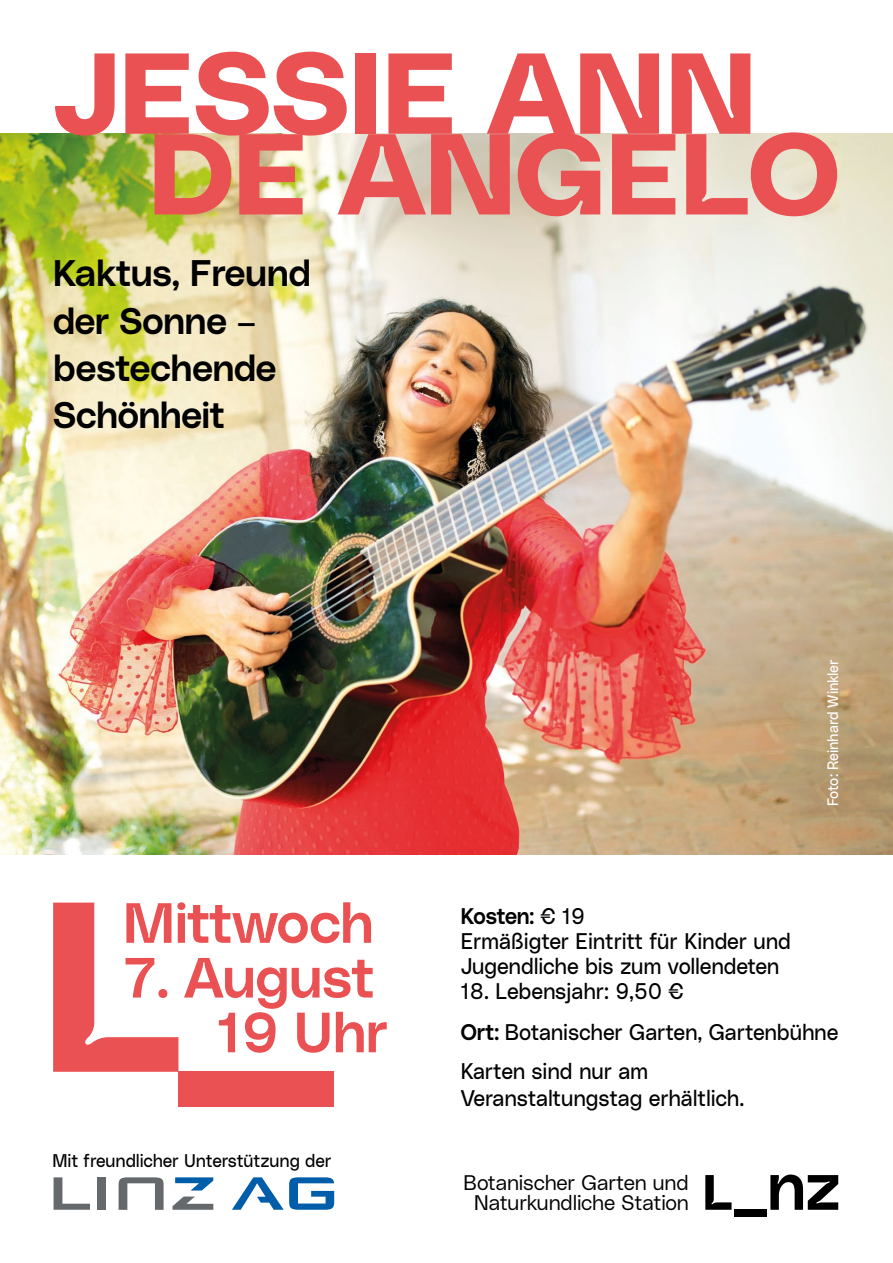
<style>
.page{position:relative;width:893px;height:1263px;background:#fff}
.page>*{position:absolute;margin:0;border:0;box-sizing:border-box;transform-origin:0 0}
.t1{font:114px/80.7px "Lentia Nova Bulky";letter-spacing:.01em;color:#ea5153;scale:1.05 1}
.t2{font:56.25px/54.8px "Lentia Nova Median";letter-spacing:-.01em;color:#ea5153;text-align:right}
.t3{font:36.75px/47.1px "Lentia Nova Median";letter-spacing:-.01em;color:#000}
.t4{font:22.5px/25px "Lentia Nova Neutral";letter-spacing:-.01em;color:#000;scale:.95 1}
.t5{font:22.5px "Lentia Nova Median";letter-spacing:-.015em;color:#000;scale:.95 1}
.t6{font:21px/19.9px "Lentia Nova Slim";letter-spacing:-.01em;color:#000;text-align:center}
.t7{font:18.23px "Lentia Nova Neutral";letter-spacing:-.01em;color:#000;scale:.95 1}
.t8{font:15px "Lentia Nova Neutral";letter-spacing:-.015em;color:#fff;scale:.95 1}
.s1{font-family:"Lentia Nova Neutral"}
.s2{font-family:"Lentia Nova Median"}
</style>
<div class="page">
<img style="left:0;top:134px;width:893px;height:721px">
<div style="left:734px;top:1210px;width:33px;height:7px;background:#000"></div>
<svg style="left:705px;top:1175px;width:26px;height:35px"></svg>
<svg style="left:770px;top:1174px;width:68px;height:36px"></svg>
<svg style="left:53px;top:902px;width:125px;height:170px"></svg>
<div style="left:178px;top:1072px;width:156px;height:35px;background:#ea5153"></div>
<svg style="left:172px;top:1196px;width:41px;height:14px"></svg>
<svg style="left:175px;top:1177px;width:38px;height:13px"></svg>
<svg style="left:54px;top:1177px;width:36px;height:33px"></svg>
<div style="left:97px;top:1177px;width:9px;height:33px;background:#65696c"></div>
<svg style="left:119px;top:1177px;width:45px;height:33px"></svg>
<svg style="left:232px;top:1177px;width:102px;height:33px"></svg>
<h1 class="t1" style="left:149px;top:46px;width:659px;text-indent:-96px">JESSIE ANN<br>DE ANGELO</h1>
<h3 class="t3" style="left:53px;top:247px;width:259px">Kaktus, Freund der Sonne – bestechende<br>Schönheit</h3>
<h2 class="t2" style="left:123px;top:891px;width:251px">Mittwoch</h2>
<h2 class="t2" style="left:123px;top:946px;width:266px">7. August<br>19 Uhr</h2>
<p class="t7" style="left:52px;top:1147px;width:295px">Mit freundlicher Unterstützung der</p>
<p class="t8" style="left:822px;top:806px;width:156px;rotate:-90deg">Foto: Reinhard Winkler</p>
<p class="t5" style="left:461px;top:899px;width:132px">Kosten: <span class="s1">€ 19</span></p>
<p class="t4" style="left:461px;top:927px;width:349px">Ermäßigter Eintritt für Kinder und<br>Jugendliche bis zum vollendeten</p>
<p class="t4" style="left:461px;top:969px;width:399px;line-height:41px">18. Lebensjahr: 9,50 €<br><span class="s2">Ort:</span> Botanischer Garten, Gartenbühne</p>
<p class="t4" style="left:461px;top:1056px;width:300px;line-height:27.2px">Karten sind nur am<br>Veranstaltungstag erhältlich.</p>
<p class="t6" style="left:464px;top:1171px;width:227px">Botanischer Garten und<br>Naturkundliche Station</p>
</div>
